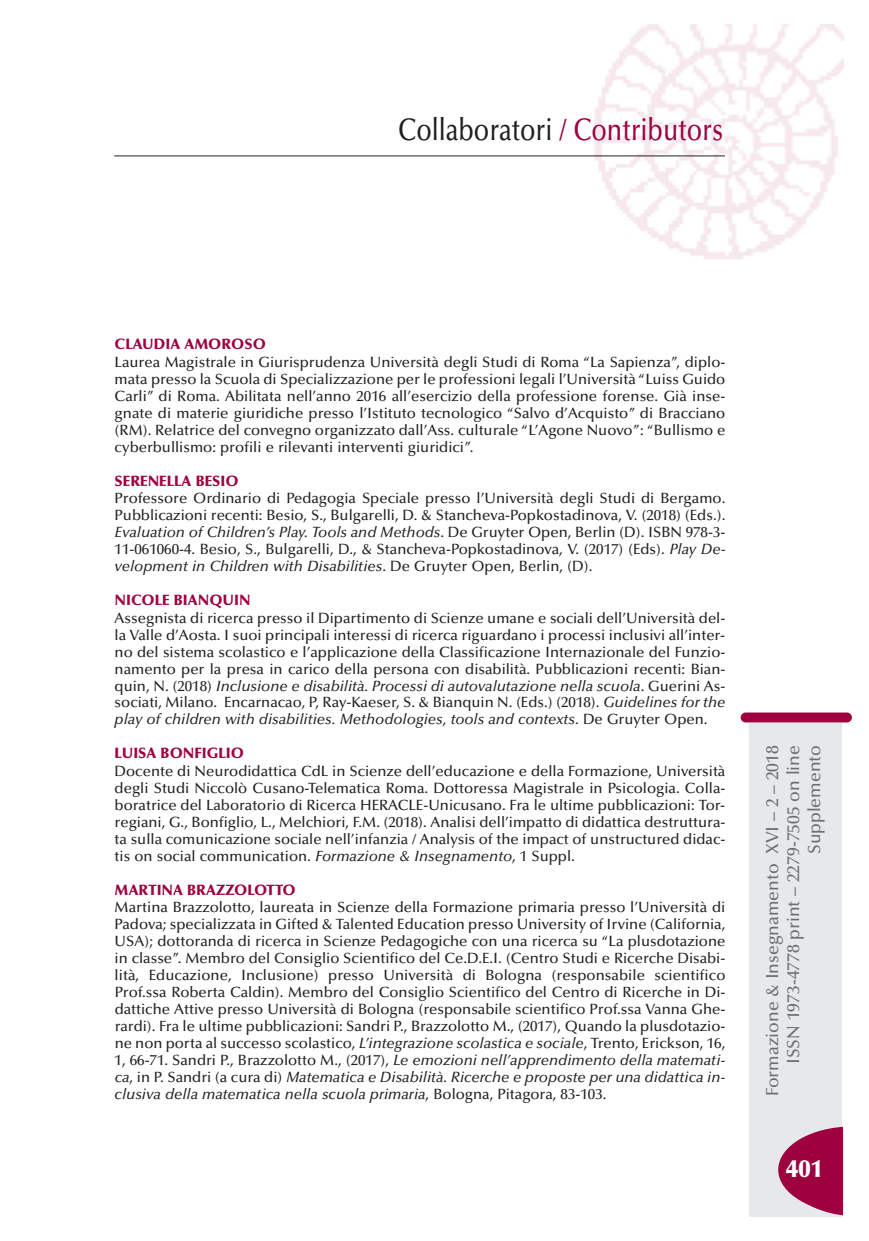
<style>
.page{position:relative;width:869px;height:1241px;background:#fff}
.page>*{position:absolute;margin:0;border:0;box-sizing:border-box;transform-origin:0 0}
.t1{font:500 31.5px "Optima";color:#231f20;scale:.8 1}
.t2{font:900 24.5px "Optima";color:#fff}
.t3{font:500 17.5px/21px "Optima";color:#6c6d70;text-align:right}
.t4{font:500 14.88px/17px "Optima";color:#231f20;text-align:justify}
.t5{font:900 14.88px "Optima";color:#9d0140}
.s1{color:#9d0140}
.s2{font-style:italic}
</style>
<div class="page">
<img style="left:571px;top:25px;width:271px;height:234px">
<hr style="left:114px;top:155px;width:610px;height:1px;background:#231f20">
<div style="left:749px;top:722px;width:92px;height:494px;background:#e7e8e9"></div>
<div style="left:740px;top:712px;width:111px;height:10px;background:#9d0140;border-radius:5px"></div>
<svg style="left:778px;top:1126px;width:65px;height:89px"></svg>
<h1 class="t1" style="left:398px;top:117px;width:407px">Collaboratori <span class="s1">/ Contributors</span></h1>
<p class="t5" style="left:115px;top:338px;width:153px">CLAUDIA AMOROSO</p>
<p class="t4" style="left:115px;top:355px;width:612px">Laurea Magistrale in Giurisprudenza Università degli Studi di Roma “La Sapienza”, diplo&shy;mata presso la Scuola di Specializzazione per le professioni legali l’Università “Luiss Guido Carli” di Roma. Abilitata nell’anno 2016 all’esercizio della professione forense. Già inse&shy;gnate di materie giuridiche presso l’Istituto tecnologico “Salvo d’Acquisto” di Bracciano (RM). Relatrice del convegno organizzato dall’Ass. culturale “L’Agone Nuovo”: “Bullismo e cyberbullismo: profili e rilevanti interventi giuridici”.</p>
<p class="t5" style="left:115px;top:474px;width:125px">SERENELLA BESIO</p>
<p class="t4" style="left:115px;top:491px;width:612px">Professore Ordinario di Pedagogia Speciale presso l’Università degli Studi di Bergamo.<br>Pubblicazioni recenti: Besio, S., Bulgarelli, D. &amp; Stancheva-Popkostadinova, V. (2018) (Eds.).<br><span class="s2">Evaluation of Children’s Play. Tools and Methods</span>. De Gruyter Open, Berlin (D). ISBN 978-3- 11-061060-4. Besio, S., Bulgarelli, D., &amp; Stancheva-Popkostadinova, V. (2017) (Eds). <span class="s2">Play De&shy;velopment in Children with Disabilities</span>. De Gruyter Open, Berlin, (D).</p>
<p class="t5" style="left:115px;top:594px;width:137px">NICOLE BIANQUIN</p>
<p class="t4" style="left:115px;top:610px;width:612px">Assegnista di ricerca presso il Dipartimento di Scienze umane e sociali dell’Università del&shy;la Valle d’Aosta. I suoi principali interessi di ricerca riguardano i processi inclusivi all’inter&shy;no del sistema scolastico e l’applicazione della Classificazione Internazionale del Funzio&shy;namento per la presa in carico della persona con disabilità. Pubblicazioni recenti: Bian&shy;quin, N. (2018) <span class="s2">Inclusione e disabilità. Processi di autovalutazione nella scuola</span>. Guerini As&shy;sociati, Milano. Encarnacao, P, Ray-Kaeser, S. &amp; Bianquin N. (Eds.) (2018). <span class="s2">Guidelines for the play of children with disabilities. Methodologies, tools and contexts</span>. De Gruyter Open.</p>
<p class="t5" style="left:115px;top:747px;width:131px">LUISA BONFIGLIO</p>
<p class="t4" style="left:115px;top:763px;width:612px">Docente di Neurodidattica CdL in Scienze dell’educazione e della Formazione, Università degli Studi Niccolò Cusano-Telematica Roma. Dottoressa Magistrale in Psicologia. Colla&shy;boratrice del Laboratorio di Ricerca HERACLE-Unicusano. Fra le ultime pubblicazioni: Tor&shy;regiani, G., Bonfiglio, L., Melchiori, F.M. (2018). Analisi dell’impatto di didattica destruttura&shy;ta sulla comunicazione sociale nell’infanzia / Analysis of the impact of unstructured didac&shy;tis on social communication. <span class="s2">Formazione &amp; Insegnamento</span>, 1 Suppl.</p>
<p class="t5" style="left:115px;top:883px;width:183px">MARTINA BRAZZOLOTTO</p>
<p class="t4" style="left:115px;top:900px;width:612px">Martina Brazzolotto, laureata in Scienze della Formazione primaria presso l’Università di Padova; specializzata in Gifted &amp; Talented Education presso University of Irvine (California, USA); dottoranda di ricerca in Scienze Pedagogiche con una ricerca su “La plusdotazione in classe”. Membro del Consiglio Scientifico del Ce.D.E.I. (Centro Studi e Ricerche Disabi&shy;lità, Educazione, Inclusione) presso Università di Bologna (responsabile scientifico Prof.ssa Roberta Caldin). Membro del Consiglio Scientifico del Centro di Ricerche in Di&shy;dattiche Attive presso Università di Bologna (responsabile scientifico Prof.ssa Vanna Ghe&shy;rardi). Fra le ultime pubblicazioni: Sandri P., Brazzolotto M., (2017), Quando la plusdotazio&shy;ne non porta al successo scolastico, <span class="s2">L’integrazione scolastica e sociale</span>, Trento, Erickson, 16, 1, 66-71. Sandri P., Brazzolotto M., (2017), <span class="s2">Le emozioni nell’apprendimento della matemati&shy;ca</span>, in P. Sandri (a cura di) <span class="s2">Matematica e Disabilità. Ricerche e proposte per una didattica in&shy;clusiva della matematica nella scuola primaria</span>, Bologna, Pitagora, 83-103.</p>
<p class="t3" style="left:763px;top:1096px;width:352px;rotate:-90deg">Formazione &amp; Insegnamento XVI – 2 – 2018<br>ISSN 1973-4778 print – 2279-7505 on line<br>Supplemento</p>
<h2 class="t2" style="left:785px;top:1158px;width:38px">401</h2>
</div>
